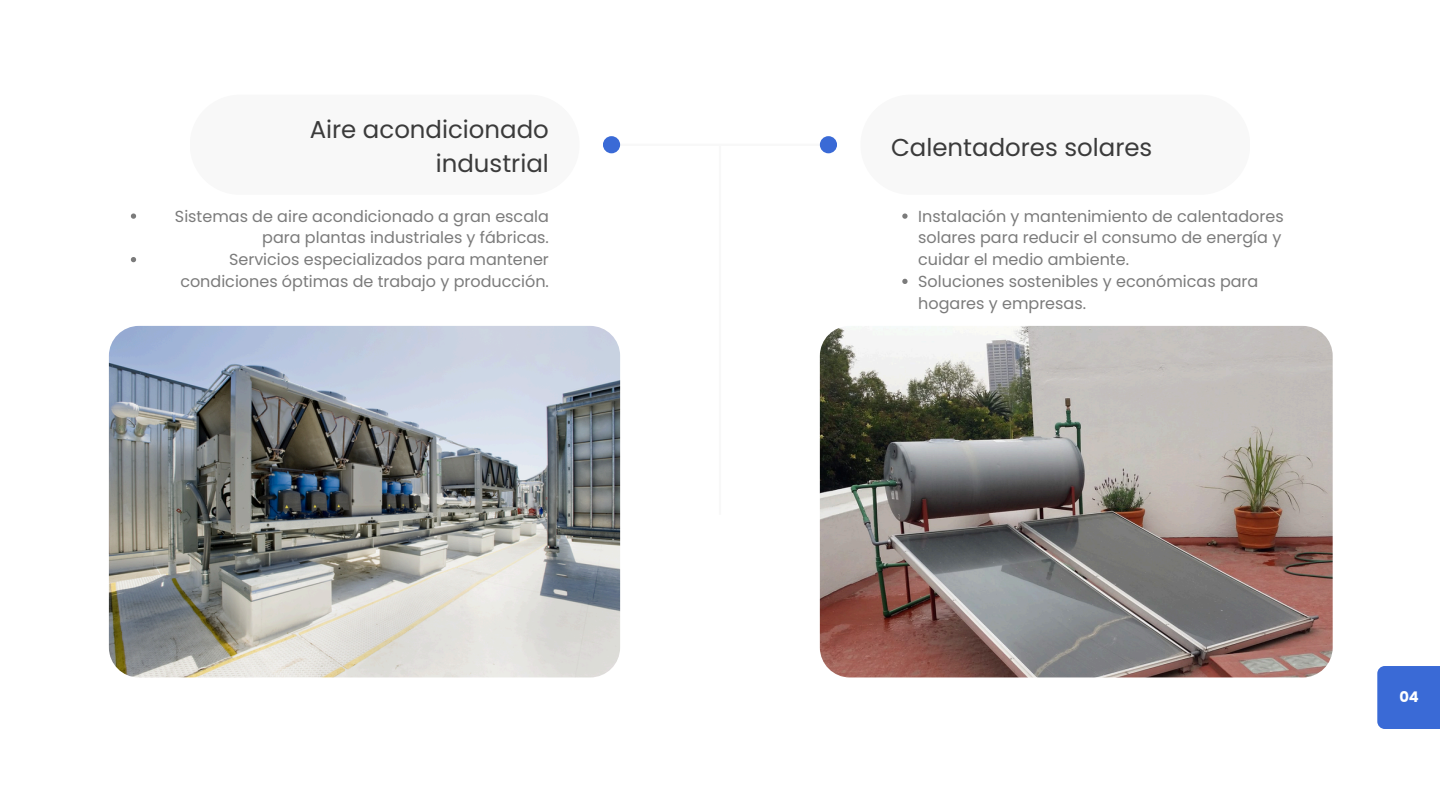
<style>
.page{position:relative;width:1440px;height:810px;background:#fff}
.page>*{position:absolute;margin:0;border:0;box-sizing:border-box;transform-origin:0 0}
.t1{font:24.4px/33.8px "Poppins";color:#3b3b3b;text-align:right}
.t2{font:16px/21.8px "Poppins";color:#7b7b7b;text-align:right}
.t3{font:700 14.7px "Poppins";color:#fff}
</style>
<div class="page">
<div style="left:190px;top:95px;width:390px;height:100px;background:#f8f8f8;border-radius:50px"></div>
<div style="left:860px;top:95px;width:390px;height:100px;background:#f8f8f8;border-radius:50px"></div>
<hr style="left:612px;top:144px;width:216px;height:2px;background:#f8f8f8">
<div style="left:603px;top:136px;width:17px;height:17px;background:#3a6ad6;border-radius:50%"></div>
<div style="left:820px;top:136px;width:17px;height:17px;background:#3a6ad6;border-radius:50%"></div>
<hr style="left:719px;top:145px;width:2px;height:370px;background:#f8f8f8">
<img style="left:820px;top:326px;width:513px;height:351px;border-radius:30px">
<div style="left:1377px;top:666px;width:63px;height:63px;background:#3a6ad6"></div>
<img style="left:109px;top:326px;width:511px;height:351px;border-radius:30px">
<svg style="left:131px;top:213px;width:5px;height:6px"></svg>
<svg style="left:131px;top:257px;width:5px;height:5px"></svg>
<svg style="left:902px;top:213px;width:6px;height:6px"></svg>
<svg style="left:902px;top:279px;width:6px;height:5px"></svg>
<p class="t1" style="left:310px;top:113px;width:241px">Aire acondicionado industrial</p>
<p class="t2" style="left:175px;top:205px;width:375px">Sistemas de aire acondicionado a gran escala para plantas industriales y fábricas.</p>
<p class="t2" style="left:180px;top:249px;width:370px">Servicios especializados para mantener condiciones óptimas de trabajo y producción.</p>
<p class="t1" style="left:891px;top:130px;width:263px">Calentadores solares</p>
<p class="t2" style="left:918px;top:205px;width:367px;text-align:left">Instalación y mantenimiento de calentadores solares para reducir el consumo de energía y cuidar el medio ambiente.</p>
<p class="t2" style="left:918px;top:270px;width:342px;text-align:left">Soluciones sostenibles y económicas para hogares y empresas.</p>
<p class="t3" style="left:1399px;top:687px;width:21px">04</p>
</div>
